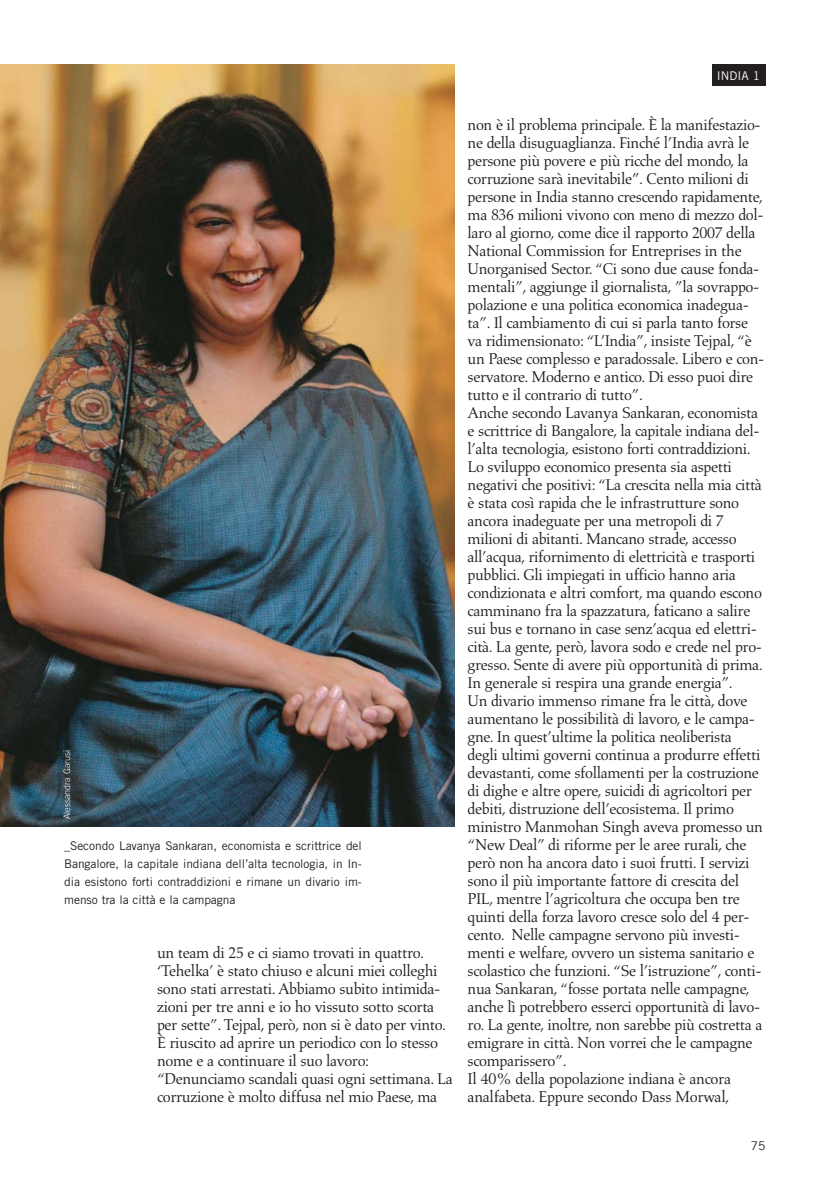
<style>
.page{position:relative;width:838px;height:1191px;background:#fff}
.page>*{position:absolute;margin:0;border:0;box-sizing:border-box;transform-origin:0 0}
.t1{font:15.9px/18px "Aldus";letter-spacing:-.025em;color:#231f20}
.t2{font:12px/18px "Trade Gothic";letter-spacing:-.005em;color:#231f20;text-align:justify}
.t3{font:12px "Trade Gothic";color:#fff}
.t4{font:300 9px "Trade Gothic";color:#fff}
</style>
<div class="page">
<div style="left:712px;top:65px;width:53px;height:21px;background:#231f20"></div>
<img style="left:0;top:65px;width:455px;height:761px">
<p class="t4" style="left:64px;top:819px;width:71px;rotate:-90deg">Alessandra Garusi</p>
<p class="t2" style="left:64px;top:837px;width:299px">_Secondo Lavanya Sankaran, economista e scrittrice del Bangalore, la capitale indiana dell’alta tecnologia, in In&shy;dia esistono forti contraddizioni e rimane un divario im&shy;menso tra la città e la campagna</p>
<p class="t1" style="left:157px;top:945px;width:297px">un team di 25 e ci siamo trovati in quattro. ‘Tehelka’ è stato chiuso e alcuni miei colleghi sono stati arrestati. Abbiamo subito intimida&shy;zioni per tre anni e io ho vissuto sotto scorta per sette”. Tejpal, però, non si è dato per vinto.<br>È riuscito ad aprire un periodico con lo stesso nome e a continuare il suo lavoro: “Denunciamo scandali quasi ogni settimana. La corruzione è molto diffusa nel mio Paese, ma</p>
<p class="t3" style="left:717px;top:71px;width:45px">INDIA 1</p>
<p class="t1" style="left:467px;top:117px;width:298px">non è il problema principale. È la manifestazio&shy;ne della disuguaglianza. Finché l’India avrà le persone più povere e più ricche del mondo, la corruzione sarà inevitabile”. Cento milioni di persone in India stanno crescendo rapidamente, ma 836 milioni vivono con meno di mezzo dol&shy;laro al giorno, come dice il rapporto 2007 della National Commission for Entreprises in the Unorganised Sector. “Ci sono due cause fonda&shy;mentali”, aggiunge il giornalista, ”la sovrappo&shy;polazione e una politica economica inadegua&shy;ta”. Il cambiamento di cui si parla tanto forse va ridimensionato: “L’India”, insiste Tejpal, “è un Paese complesso e paradossale. Libero e con&shy;servatore. Moderno e antico. Di esso puoi dire tutto e il contrario di tutto”.<br>Anche secondo Lavanya Sankaran, economista e scrittrice di Bangalore, la capitale indiana del&shy;l’alta tecnologia, esistono forti contraddizioni.<br>Lo sviluppo economico presenta sia aspetti negativi che positivi: “La crescita nella mia città è stata così rapida che le infrastrutture sono ancora inadeguate per una metropoli di 7 milioni di abitanti. Mancano strade, accesso all’acqua, rifornimento di elettricità e trasporti pubblici. Gli impiegati in ufficio hanno aria condizionata e altri comfort, ma quando escono camminano fra la spazzatura, faticano a salire sui bus e tornano in case senz’acqua ed elettri&shy;cità. La gente, però, lavora sodo e crede nel pro&shy;gresso. Sente di avere più opportunità di prima.<br>In generale si respira una grande energia”.<br>Un divario immenso rimane fra le città, dove aumentano le possibilità di lavoro, e le campa&shy;gne. In quest’ultime la politica neoliberista degli ultimi governi continua a produrre effetti devastanti, come sfollamenti per la costruzione di dighe e altre opere, suicidi di agricoltori per debiti, distruzione dell’ecosistema. Il primo ministro Manmohan Singh aveva promesso un “New Deal” di riforme per le aree rurali, che però non ha ancora dato i suoi frutti. I servizi sono il più importante fattore di crescita del PIL, mentre l’agricoltura che occupa ben tre quinti della forza lavoro cresce solo del 4 per&shy;cento. Nelle campagne servono più investi&shy;menti e welfare, ovvero un sistema sanitario e scolastico che funzioni. “Se l’istruzione”, conti&shy;nua Sankaran, “fosse portata nelle campagne, anche lì potrebbero esserci opportunità di lavo&shy;ro. La gente, inoltre, non sarebbe più costretta a emigrare in città. Non vorrei che le campagne scomparissero”.<br>Il 40% della popolazione indiana è ancora analfabeta. Eppure secondo Dass Morwal,</p>
<p class="t2" style="left:750px;top:1137px;width:16px">75</p>
</div>
